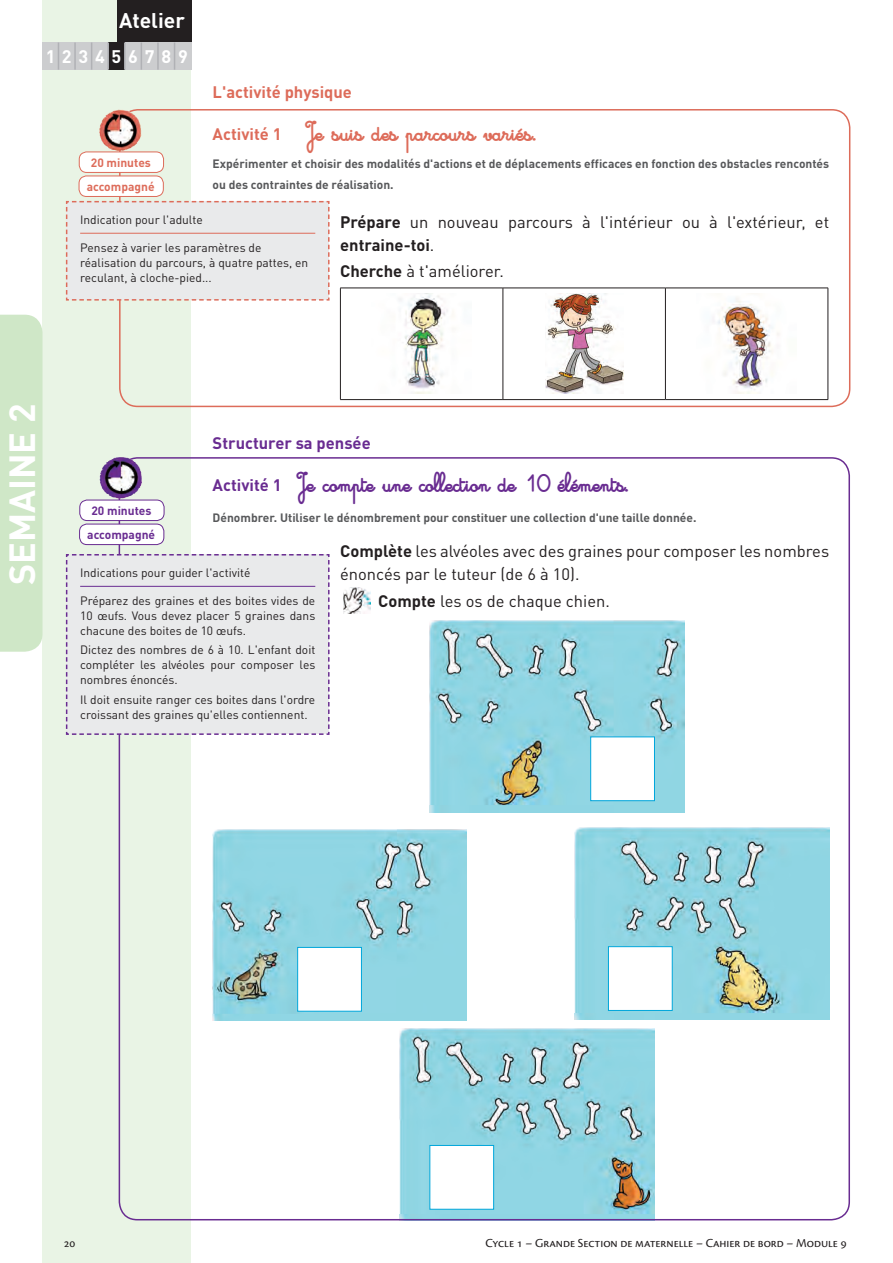
<style>
.page{position:relative;width:893px;height:1263px;background:#fff}
.page>*{position:absolute;margin:0;border:0;box-sizing:border-box;transform-origin:0 0}
.t1{font:700 36px "DINOT";color:#fff}
.t2{font:21px "Cursivestandardbold";color:#692c91}
.t3{font:21px "Cursivestandardbold";color:#dd6c5a}
.t4{font:700 21px "DINOT";color:#fff}
.t5{font:700 18px "DINOT";letter-spacing:.38em;color:#fff}
.t6{font:16.5px/22.5px "DINOT";color:#231f20}
.t7{font:700 16.5px "DINOT";color:#dd6c5a}
.t8{font:700 16.5px "DINOT";color:#692c91}
.t9{font:12.75px "Cronos Pro";letter-spacing:-.005em;color:#231f20}
.t10{font:12px/15px "DINOT";color:#231f20}
.t11{font:700 12px/21px "DINOT";color:#57585a}
.t12{font:700 12px/24px "DINOT";color:#dd6c5a;text-align:center}
.t13{font:700 12px/24px "DINOT";color:#692c91;text-align:center}
.s1{font-family:"DINOT";font-weight:700;font-size:16.5px}
.s2{font-weight:700}
</style>
<div class="page">
<div style="left:43px;top:0;width:148px;height:1263px;background:#e9f4e5"></div>
<div style="left:0;top:315px;width:43px;height:337px;background:#cfe7c7"></div>
<div style="left:117px;top:0;width:74px;height:43px;background:#231f20"></div>
<div style="left:43px;top:43px;width:16px;height:27px;background:#cccdcf"></div>
<div style="left:58px;top:43px;width:17px;height:27px;background:#cccdcf"></div>
<div style="left:75px;top:43px;width:17px;height:27px;background:#cccdcf"></div>
<div style="left:92px;top:43px;width:16px;height:27px;background:#cccdcf"></div>
<div style="left:108px;top:43px;width:17px;height:27px;background:#231f20"></div>
<div style="left:125px;top:43px;width:16px;height:27px;background:#cccdcf"></div>
<div style="left:141px;top:43px;width:17px;height:27px;background:#cccdcf"></div>
<div style="left:158px;top:43px;width:17px;height:27px;background:#cccdcf"></div>
<div style="left:175px;top:43px;width:16px;height:27px;background:#cccdcf"></div>
<svg style="left:58px;top:43px;width:1px;height:27px"></svg>
<hr style="left:74px;top:43px;width:2px;height:27px;background:#b0b1b5">
<svg style="left:91px;top:43px;width:1px;height:27px"></svg>
<hr style="left:107px;top:43px;width:2px;height:27px;background:#b0b1b5">
<hr style="left:124px;top:43px;width:2px;height:27px;background:#b0b1b5">
<svg style="left:141px;top:43px;width:1px;height:27px"></svg>
<hr style="left:157px;top:43px;width:2px;height:27px;background:#b0b1b5">
<svg style="left:174px;top:43px;width:1px;height:27px"></svg>
<hr style="left:340px;top:288px;width:163px;height:1px;background:#231f20">
<hr style="left:340px;top:288px;width:1px;height:111px;background:#231f20">
<hr style="left:503px;top:288px;width:162px;height:1px;background:#231f20">
<hr style="left:503px;top:288px;width:1px;height:111px;background:#231f20">
<hr style="left:665px;top:288px;width:163px;height:1px;background:#231f20">
<hr style="left:665px;top:288px;width:1px;height:111px;background:#231f20">
<hr style="left:828px;top:288px;width:1px;height:111px;background:#231f20">
<hr style="left:340px;top:399px;width:163px;height:1px;background:#231f20">
<hr style="left:503px;top:399px;width:162px;height:1px;background:#231f20">
<hr style="left:665px;top:399px;width:163px;height:1px;background:#231f20">
<img style="left:399px;top:294px;width:49px;height:100px">
<img style="left:545px;top:294px;width:78px;height:100px">
<img style="left:713px;top:298px;width:66px;height:96px">
<img style="left:344px;top:588px;width:26px;height:25px">
<img style="left:213px;top:829px;width:254px;height:191px">
<img style="left:574px;top:828px;width:255px;height:191px">
<img style="left:400px;top:1029px;width:255px;height:188px">
<img style="left:429px;top:621px;width:256px;height:192px">
<div style="left:590px;top:736px;width:65px;height:65px;background:#fff;border:1px solid #00a6db"></div>
<div style="left:297px;top:947px;width:65px;height:64px;background:#fff;border:1px solid #00a6db"></div>
<div style="left:608px;top:946px;width:65px;height:65px;background:#fff;border:1px solid #00a6db"></div>
<div style="left:429px;top:1145px;width:65px;height:64px;background:#fff;border:1px solid #00a6db"></div>
<div style="left:119px;top:109px;width:731px;height:298px;border:2px solid #dd6c5a;border-radius:18px"></div>
<div style="left:79px;top:152px;width:85px;height:20px;background:#fff;border-radius:8px"></div>
<div style="left:79px;top:152px;width:85px;height:21px;border:1px solid #dd6c5a;border-radius:8px"></div>
<img style="left:99px;top:110px;width:19px;height:40px">
<div style="left:79px;top:176px;width:84px;height:20px;background:#fff;border-radius:8px"></div>
<div style="left:79px;top:176px;width:85px;height:21px;border:1px solid #dd6c5a;border-radius:8px"></div>
<svg style="left:65px;top:200px;width:265px;height:101px"></svg>
<div style="left:80px;top:500px;width:84px;height:20px;background:#fff;border-radius:8px"></div>
<div style="left:79px;top:500px;width:85px;height:21px;border:1px solid #692c91;border-radius:8px"></div>
<img style="left:100px;top:457px;width:18px;height:41px">
<div style="left:80px;top:524px;width:84px;height:21px;background:#fff;border-radius:8px"></div>
<div style="left:79px;top:524px;width:85px;height:21px;border:1px solid #692c91;border-radius:8px"></div>
<div style="left:65px;top:553px;width:265px;height:183px;background:#e9eaeb"></div>
<h2 class="t4" style="left:119px;top:7px;width:67px">Atelier</h2>
<h3 class="t5" style="left:46px;top:45px;width:144px">123456789</h3>
<h3 class="t7" style="left:213px;top:81px;width:141px">L'activité physique</h3>
<h2 class="t3" style="left:213px;top:120px;width:324px"><span class="s1">Activité 1</span> Je suis des parcours variés.</h2>
<p class="t11" style="left:213px;top:152px;width:618px">Expérimenter et choisir des modalités d'actions et de déplacements efficaces en fonction des obstacles rencontés ou des contraintes de réalisation.</p>
<h3 class="t6" style="left:340px;top:211px;width:490px"><span class="s2">Prépare</span> un nouveau parcours à l'intérieur ou à l'extérieur, et <span class="s2">entraine-toi</span>.</h3>
<h3 class="t6" style="left:340px;top:260px;width:165px"><span class="s2">Cherche</span> à t'améliorer.</h3>
<p class="t12" style="left:87px;top:150px;width:69px">20 minutes accompagné</p>
<p class="t10" style="left:80px;top:212px;width:124px">Indication pour l'adulte</p>
<p class="t10" style="left:80px;top:240px;width:230px">Pensez à varier les paramètres de réalisation du parcours, à quatre pattes, en reculant, à cloche-pied...</p>
<h1 class="t1" style="left:-1px;top:585px;width:183px;rotate:-90deg">SEMAINE 2</h1>
<h3 class="t8" style="left:213px;top:432px;width:160px">Structurer sa pensée</h3>
<h2 class="t2" style="left:213px;top:472px;width:417px"><span class="s1">Activité 1</span> Je compte une collection de 10 éléments.</h2>
<p class="t11" style="left:213px;top:507px;width:485px">Dénombrer. Utiliser le dénombrement pour constituer une collection d'une taille donnée.</p>
<h3 class="t6" style="left:340px;top:540px;width:490px"><span class="s2">Complète</span> les alvéoles avec des graines pour composer les nombres énoncés par le tuteur (de 6 à 10).</h3>
<h3 class="t6" style="left:378px;top:589px;width:233px"><span class="s2">Compte</span> les os de chaque chien.</h3>
<p class="t13" style="left:87px;top:498px;width:69px">20 minutes accompagné</p>
<p class="t10" style="left:80px;top:565px;width:172px">Indications pour guider l'activité</p>
<p class="t10" style="left:80px;top:593px;width:237px;text-align:justify">Préparez des graines et des boites vides de 10 œufs. Vous devez placer 5 graines dans chacune des boites de 10 œufs.</p>
<p class="t10" style="left:80px;top:642px;width:237px;text-align:justify">Dictez des nombres de 6 à 10. L'enfant doit compléter les alvéoles pour composer les nombres énoncés.</p>
<p class="t10" style="left:80px;top:692px;width:237px">Il doit ensuite ranger ces boites dans l'ordre croissant des graines qu'elles contiennent.</p>
<p class="t9" style="left:64px;top:1235px;width:13px">20</p>
<p class="t9" style="left:485px;top:1235px;width:363px">Cycle 1 – Grande Section de maternelle – Cahier de bord – Module 9</p>
</div>
